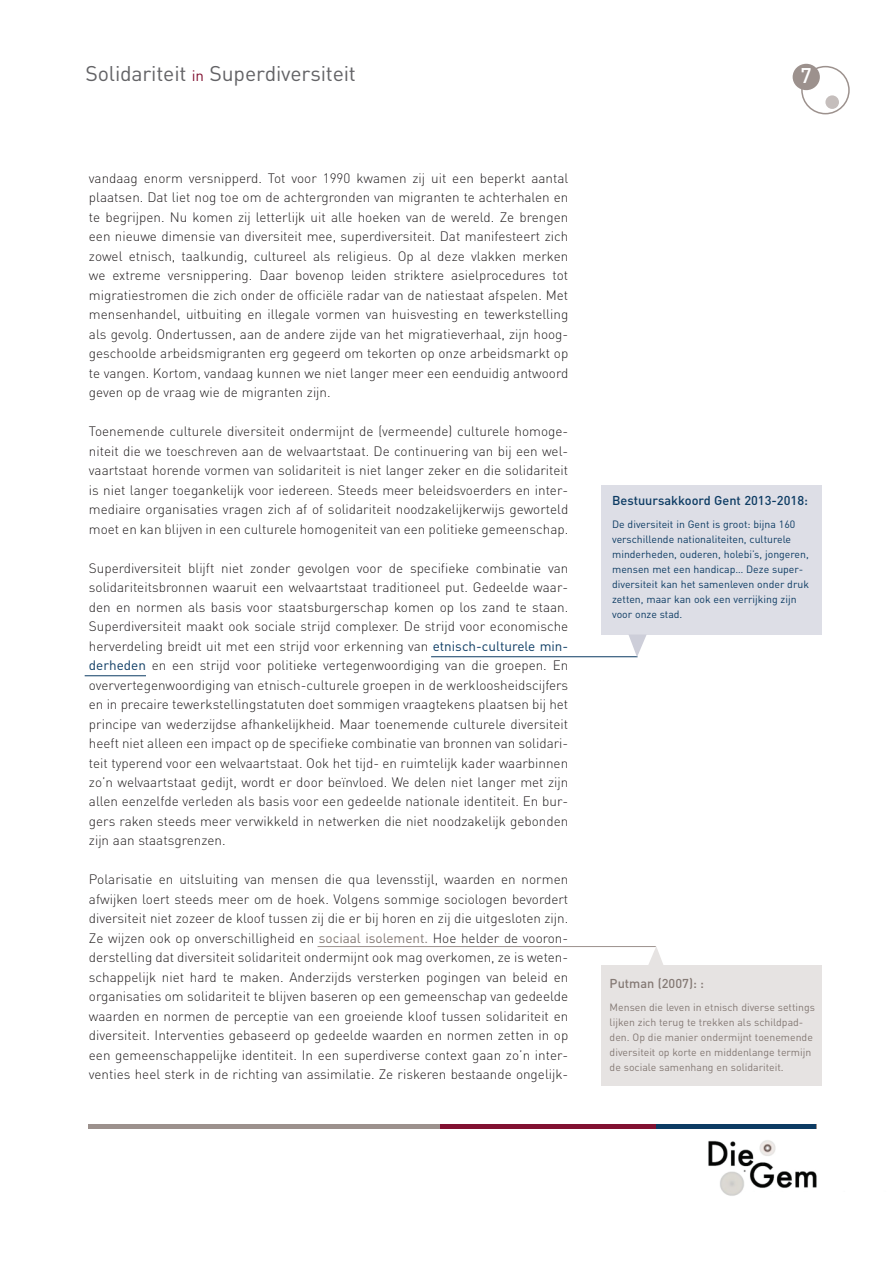
<style>
.page{position:relative;width:893px;height:1263px;background:#fff}
.page>*{position:absolute;margin:0;border:0;box-sizing:border-box;transform-origin:0 0}
.t1{font:21px "DIN";letter-spacing:-.01em;color:#636366}
.t2{font:500 21px "DIN";color:#fff}
.t3{font:300 13.5px/19.5px "DIN";color:#231f20;text-align:justify}
.t4{font:500 12.75px "DIN";color:#0c3b63}
.t5{font:500 12.75px "DIN";color:#847974}
.t6{font:10.5px/15px "DIN";color:#0c3b63}
.t7{font:10.5px/15px "DIN";color:#847974}
.s1{font-size:15px;color:#811131}
.s2{font-weight:400;color:#0c3b63}
.s3{font-weight:400;color:#847974}
</style>
<div class="page">
<hr style="left:431px;top:656px;width:206px;height:1px;background:#0c3b63">
<hr style="left:317px;top:946px;width:339px;height:1px;background:#9c918d">
<hr style="left:85px;top:675px;width:61px;height:1px;background:#0c3b63">
<div style="left:801px;top:66px;width:49px;height:48px;border:2px solid #9c918d;border-radius:50%"></div>
<div style="left:793px;top:64px;width:27px;height:26px;background:#9c918d;border-radius:50%"></div>
<hr style="left:88px;top:1125px;width:728px;height:4px;background:#9c918d">
<hr style="left:522px;top:1125px;width:294px;height:4px;background:#0c3b63">
<hr style="left:440px;top:1125px;width:216px;height:4px;background:#811131">
<div style="left:602px;top:485px;width:220px;height:149px;background:#dddee6"></div>
<div style="left:602px;top:965px;width:220px;height:121px;background:#e6e3e2"></div>
<div style="left:825px;top:95px;width:14px;height:14px;background:#c5bebc;border-radius:50%"></div>
<img style="left:708px;top:1140px;width:109px;height:56px">
<div style="left:743px;top:1192px;width:149px;height:32px;background:#fff"></div>
<svg style="left:628px;top:634px;width:19px;height:23px"></svg>
<svg style="left:648px;top:946px;width:15px;height:19px"></svg>
<h1 class="t1" style="left:86px;top:60px;width:272px">Solidariteit <span class="s1">in</span> Superdiversiteit</h1>
<h1 class="t2" style="left:800px;top:62px;width:13px">7</h1>
<p class="t3" style="left:89px;top:168px;width:481px">vandaag enorm versnipperd. Tot voor 1990 kwamen zij uit een beperkt aantal plaatsen. Dat liet nog toe om de achtergronden van migranten te achterhalen en te begrijpen. Nu komen zij letterlijk uit alle hoeken van de wereld. Ze brengen een nieuwe dimensie van diversiteit mee, superdiversiteit. Dat manifesteert zich zowel etnisch, taalkundig, cultureel als religieus. Op al deze vlakken merken we extreme versnippering. Daar bovenop leiden striktere asielprocedures tot migratiestromen die zich onder de officiële radar van de natiestaat afspelen. Met mensenhandel, uitbuiting en illegale vormen van huisvesting en tewerkstelling als gevolg. Ondertussen, aan de andere zijde van het migratieverhaal, zijn hoog&shy;geschoolde arbeidsmigranten erg gegeerd om tekorten op onze arbeidsmarkt op te vangen. Kortom, vandaag kunnen we niet langer meer een eenduidig antwoord geven op de vraag wie de migranten zijn.</p>
<p class="t3" style="left:89px;top:421px;width:481px">Toenemende culturele diversiteit ondermijnt de (vermeende) culturele homoge&shy;niteit die we toeschreven aan de welvaartstaat. De continuering van bij een wel&shy;vaartstaat horende vormen van solidariteit is niet langer zeker en die solidariteit is niet langer toegankelijk voor iedereen. Steeds meer beleidsvoerders en inter&shy;mediaire organisaties vragen zich af of solidariteit noodzakelijkerwijs geworteld moet en kan blijven in een culturele homogeniteit van een politieke gemeenschap.</p>
<p class="t3" style="left:89px;top:558px;width:481px">Superdiversiteit blijft niet zonder gevolgen voor de specifieke combinatie van solidariteitsbronnen waaruit een welvaartstaat traditioneel put. Gedeelde waar&shy;den en normen als basis voor staatsburgerschap komen op los zand te staan.<br>Superdiversiteit maakt ook sociale strijd complexer. De strijd voor economische herverdeling breidt uit met een strijd voor erkenning van <span class="s2">etnisch-culturele min&shy;derheden</span> en een strijd voor politieke vertegenwoordiging van die groepen. En oververtegenwoordiging van etnisch-culturele groepen in de werkloosheidscijfers en in precaire tewerkstellingstatuten doet sommigen vraagtekens plaatsen bij het principe van wederzijdse afhankelijkheid. Maar toenemende culturele diversiteit heeft niet alleen een impact op de specifieke combinatie van bronnen van solidari&shy;teit typerend voor een welvaartstaat. Ook het tijd- en ruimtelijk kader waarbinnen zo’n welvaartstaat gedijt, wordt er door beïnvloed. We delen niet langer met zijn allen eenzelfde verleden als basis voor een gedeelde nationale identiteit. En bur&shy;gers raken steeds meer verwikkeld in netwerken die niet noodzakelijk gebonden zijn aan staatsgrenzen.</p>
<p class="t3" style="left:89px;top:870px;width:481px">Polarisatie en uitsluiting van mensen die qua levensstijl, waarden en normen afwijken loert steeds meer om de hoek. Volgens sommige sociologen bevordert diversiteit niet zozeer de kloof tussen zij die er bij horen en zij die uitgesloten zijn.<br>Ze wijzen ook op onverschilligheid en <span class="s3">sociaal isolement.</span> Hoe helder de vooron&shy;derstelling dat diversiteit solidariteit ondermijnt ook mag overkomen, ze is weten&shy;schappelijk niet hard te maken. Anderzijds versterken pogingen van beleid en organisaties om solidariteit te blijven baseren op een gemeenschap van gedeelde waarden en normen de perceptie van een groeiende kloof tussen solidariteit en diversiteit. Interventies gebaseerd op gedeelde waarden en normen zetten in op een gemeenschappelijke identiteit. In een superdiverse context gaan zo’n inter&shy;venties heel sterk in de richting van assimilatie. Ze riskeren bestaande ongelijk-</p>
<p class="t4" style="left:612px;top:492px;width:197px">Bestuursakkoord Gent 2013-2018:</p>
<p class="t6" style="left:612px;top:516px;width:198px">De diversiteit in Gent is groot: bijna 160 verschillende nationaliteiten, culturele minderheden, ouderen, holebi’s, jongeren, mensen met een handicap… Deze super&shy;diversiteit kan het samenleven onder druk zetten, maar kan ook een verrijking zijn voor onze stad.</p>
<p class="t5" style="left:610px;top:975px;width:96px">Putman (2007): :</p>
<p class="t7" style="left:610px;top:999px;width:207px">Mensen die leven in etnisch diverse settings lijken zich terug te trekken als schildpad&shy;den. Op die manier ondermijnt toenemende diversiteit op korte en middenlange termijn de sociale samenhang en solidariteit.</p>
</div>
